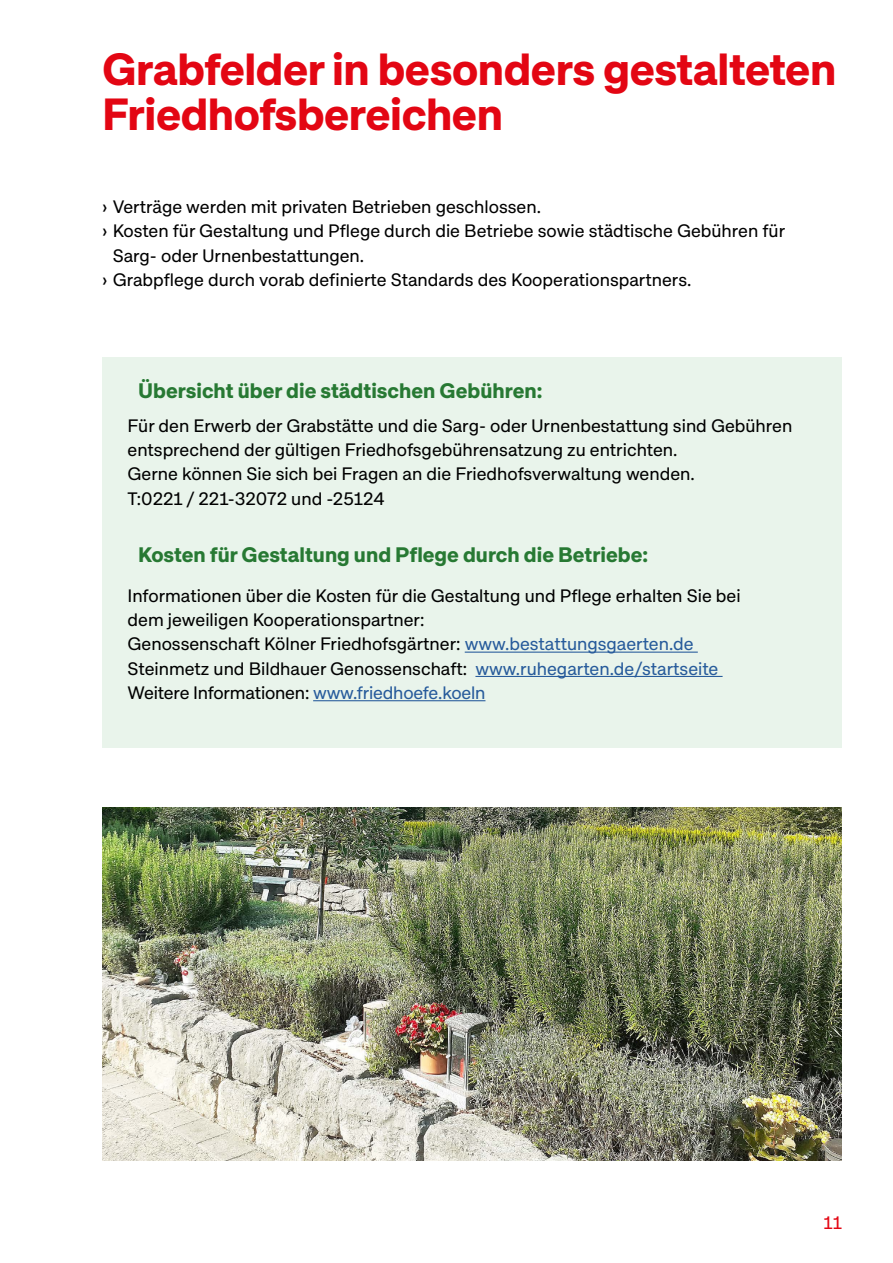
<style>
.page{position:relative;width:893px;height:1263px;background:#fff}
.page>*{position:absolute;margin:0;border:0;box-sizing:border-box;transform-origin:0 0}
.Headline_30pt_bis_16{font:700 45px/45px "Approach Koeln";letter-spacing:-.01em;color:#e30613}
.Zwischenüberschrift{font:700 21px "Approach Koeln";color:#277933}
.Fließtext{font:18px/24.3px "Approach Koeln";color:#000}
.t1{font:18px "Approach Koeln";color:#e30613}
.s1{color:#275b9b}
</style>
<div class="page">
<div style="left:102px;top:357px;width:740px;height:391px;background:#e9f4eb"></div>
<hr style="left:465px;top:652px;width:233px;height:1px;background:#275b9b">
<hr style="left:475px;top:676px;width:248px;height:1px;background:#275b9b">
<hr style="left:313px;top:700px;width:172px;height:1px;background:#275b9b">
<img style="left:102px;top:808px;width:740px;height:353px">
<h2 class="Headline_30pt_bis_16" style="left:102px;top:45px;width:736px">Grabfelder in besonders gestalteten<br>Friedhofsbereichen</h2>
<p class="Fließtext" style="left:102px;top:194px;width:440px">› Verträge werden mit privaten Betrieben geschlossen.</p>
<p class="Fließtext" style="left:113px;top:218px;width:674px;text-indent:-11px">› Kosten für Gestaltung und Pflege durch die Betriebe sowie städtische Gebühren für<br>Sarg- oder Urnenbestattungen.</p>
<p class="Fließtext" style="left:102px;top:267px;width:591px">› Grabpflege durch vorab definierte Standards des Kooperationspartners.</p>
<h3 class="Zwischenüberschrift" style="left:138px;top:377px;width:406px">Übersicht über die städtischen Gebühren:</h3>
<p class="Fließtext" style="left:128px;top:413px;width:666px">Für den Erwerb der Grabstätte und die Sarg- oder Urnenbestattung sind Gebühren entsprechend der gültigen Friedhofsgebührensatzung zu entrichten.</p>
<p class="Fließtext" style="left:128px;top:461px;width:569px">Gerne können Sie sich bei Fragen an die Friedhofsverwaltung wenden.</p>
<p class="Fließtext" style="left:128px;top:486px;width:259px">T:0221 / 221-32072 und -25124</p>
<h3 class="Zwischenüberschrift" style="left:138px;top:541px;width:511px">Kosten für Gestaltung und Pflege durch die Betriebe:</h3>
<p class="Fließtext" style="left:128px;top:583px;width:615px">Informationen über die Kosten für die Gestaltung und Pflege erhalten Sie bei dem jeweiligen Kooperationspartner:</p>
<p class="Fließtext" style="left:128px;top:631px;width:568px">Genossenschaft Kölner Friedhofsgärtner: <span class="s1">www.bestattungsgaerten.de</span></p>
<p class="Fließtext" style="left:128px;top:656px;width:592px">Steinmetz und Bildhauer Genossenschaft: <span class="s1">www.ruhegarten.de/startseite</span></p>
<p class="Fließtext" style="left:128px;top:680px;width:359px">Weitere Informationen: <span class="s1">www.friedhoefe.koeln</span></p>
<p class="t1" style="left:823px;top:1211px;width:20px">11</p>
</div>
